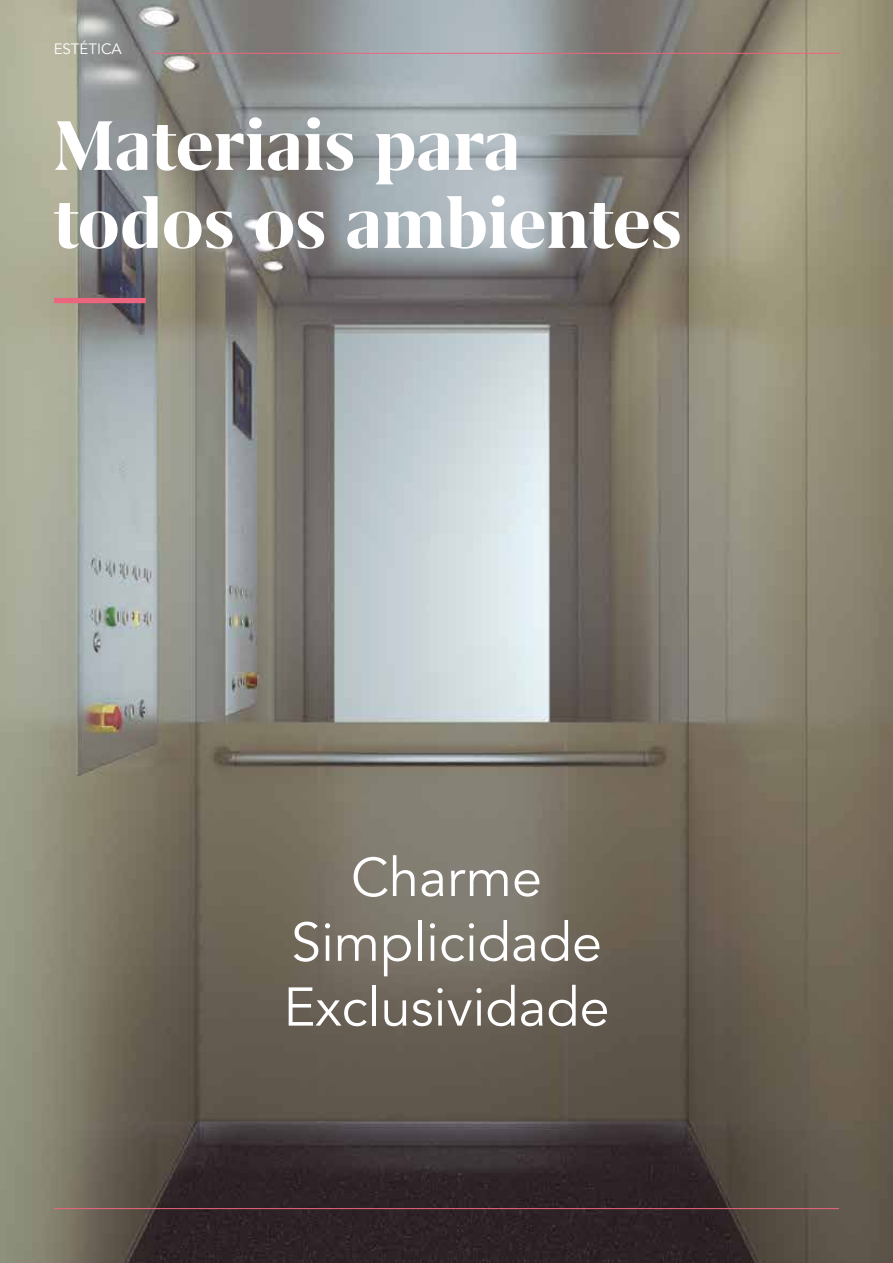
<style>
.page{position:relative;width:893px;height:1263px;background:#fff}
.page>*{position:absolute;margin:0;border:0;box-sizing:border-box;transform-origin:0 0}
.t1{font:700 81px/78px "Grifo M";color:#fff}
.t2{font:54px/64.8px "Avenir";color:#fff;text-align:center}
.t3{font:15px "Avenir";color:#fff}
</style>
<div class="page">
<img style="left:0;top:0;width:893px;height:1263px">
<hr style="left:54px;top:1208px;width:785px;height:1px;background:#ec657e">
<div style="left:54px;top:298px;width:92px;height:5px;background:#ec657e"></div>
<hr style="left:154px;top:53px;width:685px;height:1px;background:#ec657e">
<p class="t3" style="left:54px;top:40px;width:70px">ESTÉTICA</p>
<h1 class="t1" style="left:54px;top:106px;width:629px">Materiais para todos os ambientes</h1>
<p class="t2" style="left:283px;top:846px;width:328px">Charme<br>Simplicidade<br>Exclusividade</p>
</div>
